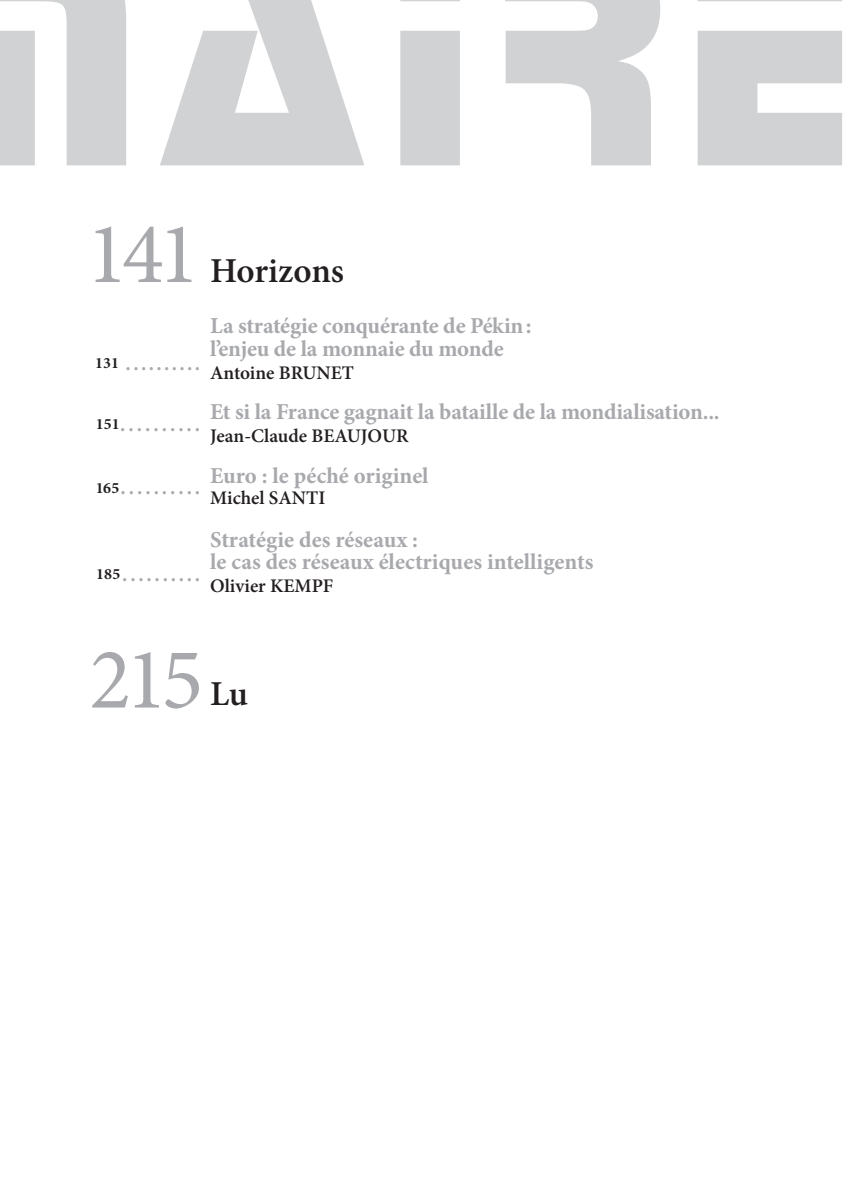
<style>
.page{position:relative;width:844px;height:1191px;background:#fff}
.page>*{position:absolute;margin:0;border:0;box-sizing:border-box;transform-origin:0 0}
.t1{font:87.5px "Minion Pro";letter-spacing:-.07em;color:#a8a9ad}
.t2{font:600 35px "Minion Pro";letter-spacing:-.005em;color:#231f20}
.t3{font:700 22.75px/22.8px "Minion Pro";letter-spacing:-.005em;color:#a8a9ad}
.t4{font:700 21px "Minion Pro";color:#a8a9ad}
.t5{font:600 19.25px "Minion Pro";color:#231f20}
.s1{font-size:15.75px;color:#231f20}
</style>
<div class="page">
<svg style="left:0;top:0;width:841px;height:166px;fill:#d1d2d4"></svg>
<h1 class="t1" style="left:86px;top:195px;width:115px">141</h1>
<p class="t4" style="left:95px;top:348px;width:107px"><span class="s1">131</span> ..........</p>
<p class="t4" style="left:96px;top:409px;width:106px"><span class="s1">151</span>..........</p>
<p class="t4" style="left:96px;top:472px;width:106px"><span class="s1">165</span>..........</p>
<p class="t4" style="left:96px;top:559px;width:105px"><span class="s1">185</span>..........</p>
<h2 class="t2" style="left:210px;top:247px;width:135px">Horizons</h2>
<p class="t3" style="left:210px;top:314px;width:323px">La stratégie conquérante de Pékin: l’enjeu de la monnaie du monde</p>
<p class="t5" style="left:210px;top:359px;width:145px">Antoine BRUNET</p>
<p class="t3" style="left:210px;top:400px;width:511px">Et si la France gagnait la bataille de la mondialisation...</p>
<p class="t5" style="left:210px;top:423px;width:200px">Jean-Claude BEAUJOUR</p>
<p class="t3" style="left:210px;top:464px;width:220px">Euro : le péché originel</p>
<p class="t5" style="left:210px;top:484px;width:117px">Michel SANTI</p>
<p class="t3" style="left:210px;top:528px;width:385px">Stratégie des réseaux :<br>le cas des réseaux électriques intelligents</p>
<p class="t5" style="left:210px;top:573px;width:125px">Olivier KEMPF</p>
<h1 class="t1" style="left:89px;top:621px;width:115px">215</h1>
<h2 class="t2" style="left:210px;top:669px;width:39px">Lu</h2>
</div>
